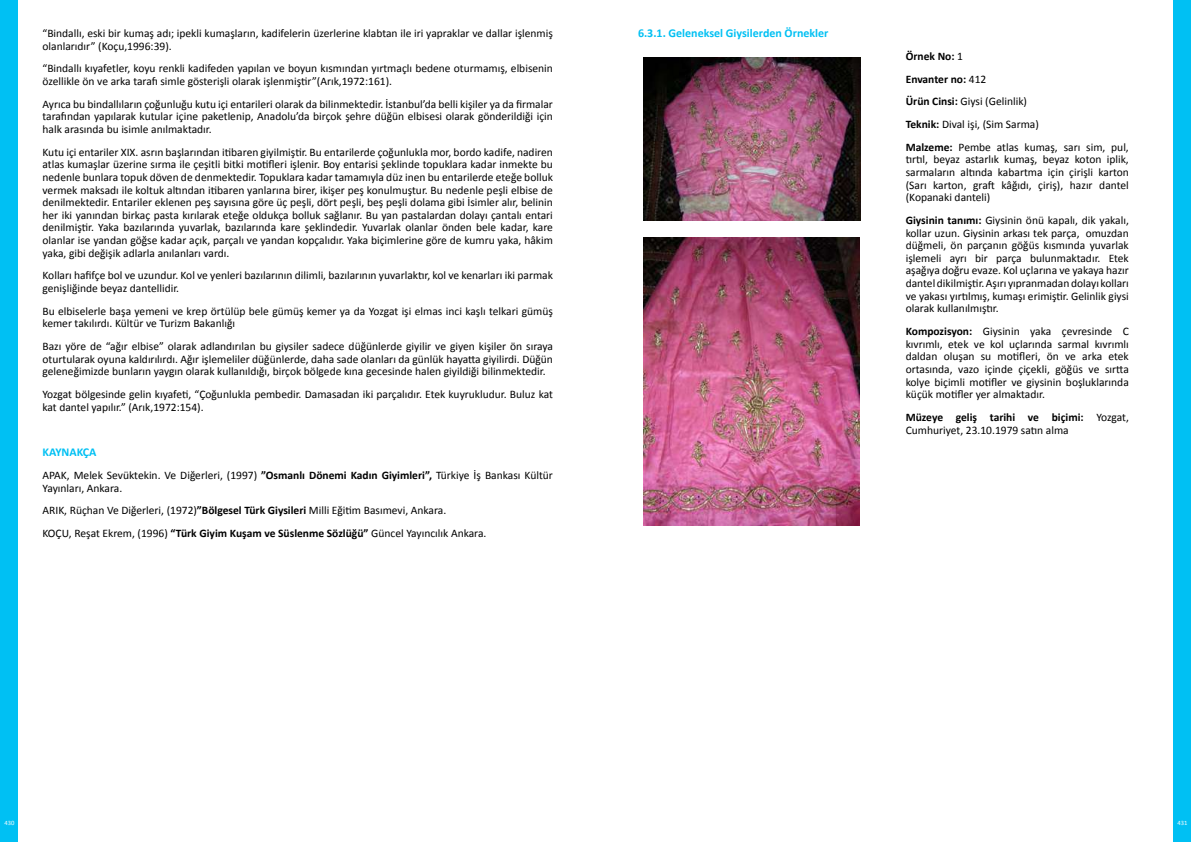
<style>
.page{position:relative;width:1191px;height:842px;background:#fff}
.page>*{position:absolute;margin:0;border:0;box-sizing:border-box;transform-origin:0 0}
.t1{font:700 12px "Calibri";color:#00c0f3}
.t2{font:11.5px/12.7px "Calibri";color:#000}
.t3{font:6.6px "Calibri";color:#fff}
.s1{font-weight:700}
</style>
<div class="page">
<div style="left:0;top:0;width:17px;height:842px;background:#00c0f3"></div>
<div style="left:1174px;top:0;width:17px;height:842px;background:#00c0f3"></div>
<img style="left:643px;top:57px;width:217px;height:163px">
<img style="left:643px;top:237px;width:216px;height:288px">
<p class="t2" style="left:43px;top:26px;width:512px">“Bindallı, eski bir kumaş adı; ipekli kumaşların, kadifelerin üzerlerine klabtan ile iri yapraklar ve dallar işlenmiş olanlarıdır” (Koçu,1996:39).</p>
<p class="t2" style="left:43px;top:62px;width:512px">“Bindallı kıyafetler, koyu renkli kadifeden yapılan ve boyun kısmından yırtmaçlı bedene oturmamış, elbisenin özellikle ön ve arka tarafı simle gösterişli olarak işlenmiştir”(Arık,1972:161).</p>
<p class="t2" style="left:43px;top:97px;width:512px;text-align:justify">Ayrıca bu bindallıların çoğunluğu kutu içi entarileri olarak da bilinmektedir. İstanbul’da belli kişiler ya da firmalar tarafından yapılarak kutular içine paketlenip, Anadolu’da birçok şehre düğün elbisesi olarak gönderildiği için halk arasında bu isimle anılmaktadır.</p>
<p class="t2" style="left:43px;top:145px;width:512px;text-align:justify">Kutu içi entariler XIX. asrın başlarından itibaren giyilmiştir. Bu entarilerde çoğunlukla mor, bordo kadife, nadiren atlas kumaşlar üzerine sırma ile çeşitli bitki motifleri işlenir. Boy entarisi şeklinde topuklara kadar inmekte bu nedenle bunlara topuk döven de denmektedir. Topuklara kadar tamamıyla düz inen bu entarilerde eteğe bolluk vermek maksadı ile koltuk altından itibaren yanlarına birer, ikişer peş konulmuştur. Bu nedenle peşli elbise de denilmektedir. Entariler eklenen peş sayısına göre üç peşli, dört peşli, beş peşli dolama gibi İsimler alır, belinin her iki yanından birkaç pasta kırılarak eteğe oldukça bolluk sağlanır. Bu yan pastalardan dolayı çantalı entari denilmiştir. Yaka bazılarında yuvarlak, bazılarında kare şeklindedir. Yuvarlak olanlar önden bele kadar, kare olanlar ise yandan göğse kadar açık, parçalı ve yandan kopçalıdır. Yaka biçimlerine göre de kumru yaka, hâkim yaka, gibi değişik adlarla anılanları vardı.</p>
<p class="t2" style="left:43px;top:269px;width:512px">Kolları hafifçe bol ve uzundur. Kol ve yenleri bazılarının dilimli, bazılarının yuvarlaktır, kol ve kenarları iki parmak genişliğinde beyaz dantellidir.</p>
<p class="t2" style="left:43px;top:304px;width:512px">Bu elbiselerle başa yemeni ve krep örtülüp bele gümüş kemer ya da Yozgat işi elmas inci kaşlı telkari gümüş kemer takılırdı. Kültür ve Turizm Bakanlığı</p>
<p class="t2" style="left:43px;top:340px;width:512px;text-align:justify">Bazı yöre de “ağır elbise” olarak adlandırılan bu giysiler sadece düğünlerde giyilir ve giyen kişiler ön sıraya oturtularak oyuna kaldırılırdı. Ağır işlemeliler düğünlerde, daha sade olanları da günlük hayatta giyilirdi. Düğün geleneğimizde bunların yaygın olarak kullanıldığı, birçok bölgede kına gecesinde halen giyildiği bilinmektedir.</p>
<p class="t2" style="left:43px;top:388px;width:512px">Yozgat bölgesinde gelin kıyafeti, “Çoğunlukla pembedir. Damasadan iki parçalıdır. Etek kuyrukludur. Buluz kat kat dantel yapılır.” (Arık,1972:154).</p>
<p class="t1" style="left:43px;top:444px;width:56px">KAYNAKÇA</p>
<p class="t2" style="left:43px;top:469px;width:512px">APAK, Melek Sevüktekin. Ve Diğerleri, (1997) <span class="s1">”Osmanlı Dönemi Kadın Giyimleri”,</span> Türkiye İş Bankası Kültür<br>Yayınları, Ankara.</p>
<p class="t2" style="left:43px;top:499px;width:445px;line-height:22.7px">ARIK, Rüçhan Ve Diğerleri, (1972)<span class="s1">”Bölgesel Türk Giysileri</span> Milli Eğitim Basımevi, Ankara.<br>KOÇU, Reşat Ekrem, (1996) <span class="s1">“Türk Giyim Kuşam ve Süslenme Sözlüğü”</span> Güncel Yayıncılık Ankara.</p>
<p class="t1" style="left:638px;top:25px;width:192px">6.3.1. Geleneksel Giysilerden Örnekler</p>
<p class="t2" style="left:905px;top:44px;width:225px;line-height:22.7px"><span class="s1">Örnek No:</span> 1<br><span class="s1">Envanter no:</span> 412<br><span class="s1">Ürün Cinsi:</span> Giysi (Gelinlik)<br><span class="s1">Teknik:</span> Dival işi, (Sim Sarma)<br><span class="s1">Malzeme:</span> Pembe atlas kumaş, sarı sim, pul,</p>
<p class="t2" style="left:905px;top:153px;width:225px;text-align:justify">tırtıl, beyaz astarlık kumaş, beyaz koton iplik, sarmaların altında kabartma için çirişli karton (Sarı karton, graft kâğıdı, çiriş), hazır dantel (Kopanaki danteli)</p>
<p class="t2" style="left:905px;top:213px;width:225px;text-align:justify"><span class="s1">Giysinin tanımı:</span> Giysinin önü kapalı, dik yakalı, kollar uzun. Giysinin arkası tek parça, omuzdan düğmeli, ön parçanın göğüs kısmında yuvarlak işlemeli ayrı bir parça bulunmaktadır. Etek aşağıya doğru evaze. Kol uçlarına ve yakaya hazır dantel dikilmiştir. Aşırı yıpranmadan dolayı kolları ve yakası yırtılmış, kumaşı erimiştir. Gelinlik giysi olarak kullanılmıştır.</p>
<p class="t2" style="left:905px;top:325px;width:225px;text-align:justify"><span class="s1">Kompozisyon:</span> Giysinin yaka çevresinde C kıvrımlı, etek ve kol uçlarında sarmal kıvrımlı daldan oluşan su motifleri, ön ve arka etek ortasında, vazo içinde çiçekli, göğüs ve sırtta kolye biçimli motifler ve giysinin boşluklarında küçük motifler yer almaktadır.</p>
<p class="t2" style="left:905px;top:410px;width:225px"><span class="s1">Müzeye geliş tarihi ve biçimi:</span> Yozgat,<br>Cumhuriyet, 23.10.1979 satın alma</p>
<p class="t3" style="left:4px;top:818px;width:11px">430</p>
<p class="t3" style="left:1177px;top:818px;width:11px">431</p>
</div>
